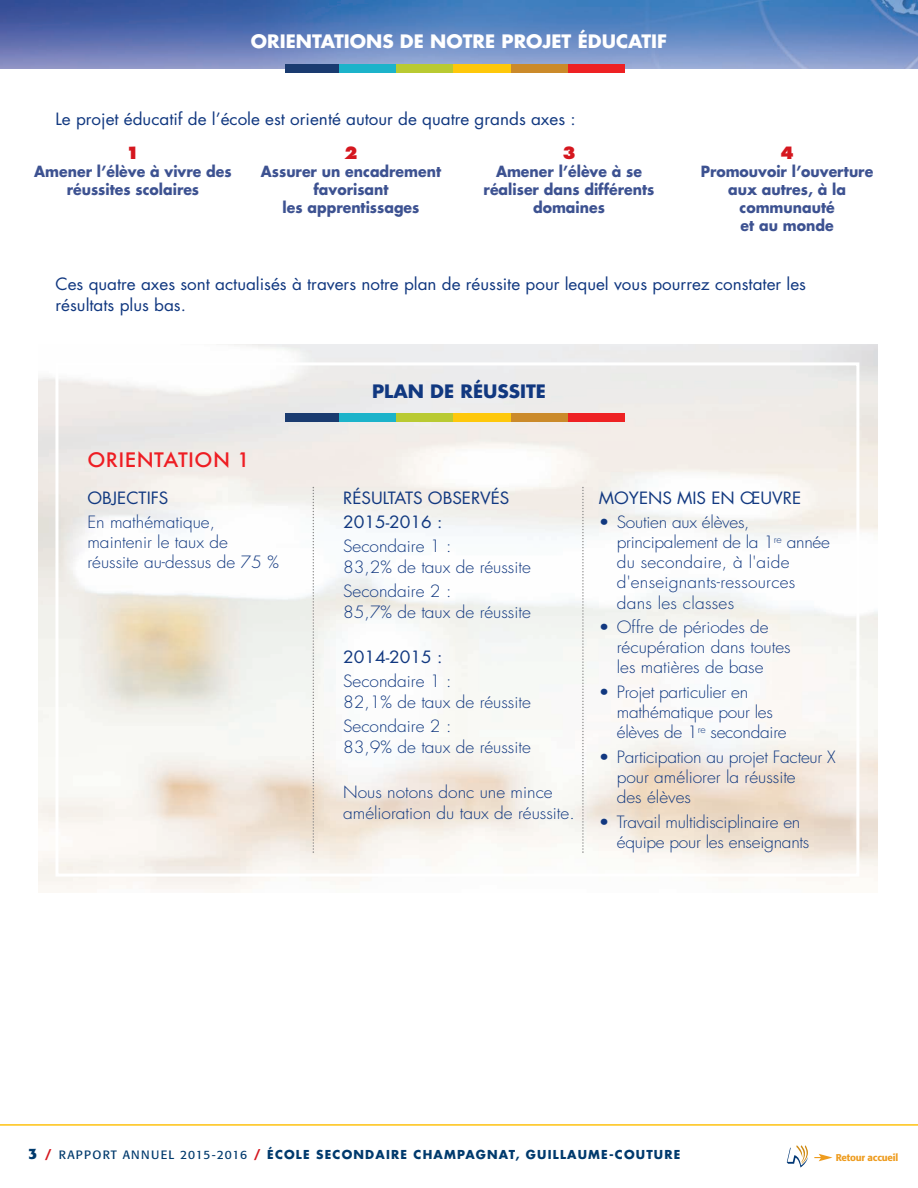
<style>
.page{position:relative;width:918px;height:1188px;background:#fff}
.page>*{position:absolute;margin:0;border:0;box-sizing:border-box;transform-origin:0 0}
.t1{font:500 19.5px "Futura";letter-spacing:.02em;color:#ee1d23;scale:1.04 1}
.t2{font:700 18px "Futura";color:#fff}
.t3{font:700 18px "Futura";color:#113880}
.t4{font:300 16.5px/20.1px "Futura";color:#113880;scale:1.05 1}
.t5{font:16.5px/24px "Futura";color:#113880;scale:1.04 1}
.t6{font:16.5px "Futura";color:#113880;scale:1.05 1}
.t7{font:800 16.5px "Futura";color:#d5171f}
.t8{font:700 15px/18px "Futura";color:#3d5291;text-align:center;scale:.94 1}
.t9{font:700 12px "Futura";letter-spacing:.1em;color:#003a6d}
.t10{font:500 9.75px "Formata";letter-spacing:-.02em;color:#ee9c1f}
.s1{font-family:"Formata";font-size:15px}
.s2{color:#d5171f}
.s3{font-family:"Formata";font-weight:400}
</style>
<div class="page">
<svg style="left:814px;top:1154px;width:19px;height:7px"></svg>
<svg style="left:787px;top:1145px;width:21px;height:23px"></svg>
<hr style="left:0;top:1124px;width:918px;height:2px;background:#fec210">
<img style="left:38px;top:344px;width:839px;height:548px">
<div style="left:55px;top:362px;width:804px;height:515px;border:3px solid #fff"></div>
<img style="left:0;top:0;width:918px;height:69px">
<div style="left:286px;top:64px;width:53px;height:9px;background:#1a3b70"></div>
<div style="left:339px;top:64px;width:58px;height:9px;background:#1cb3ca"></div>
<div style="left:397px;top:64px;width:57px;height:9px;background:#b9ca32"></div>
<div style="left:454px;top:64px;width:57px;height:9px;background:#fec80b"></div>
<div style="left:511px;top:64px;width:57px;height:9px;background:#cb8a2a"></div>
<div style="left:568px;top:64px;width:57px;height:9px;background:#ee2123"></div>
<div style="left:286px;top:413px;width:53px;height:9px;background:#1a3b70"></div>
<div style="left:339px;top:413px;width:58px;height:9px;background:#1cb3ca"></div>
<div style="left:397px;top:413px;width:57px;height:9px;background:#b9ca32"></div>
<div style="left:454px;top:413px;width:57px;height:9px;background:#fec80b"></div>
<div style="left:511px;top:413px;width:57px;height:9px;background:#cb8a2a"></div>
<div style="left:568px;top:413px;width:57px;height:9px;background:#ee2123"></div>
<svg style="left:313px;top:487px;width:1px;height:366px"></svg>
<svg style="left:582px;top:487px;width:2px;height:366px"></svg>
<p class="t2" style="left:251px;top:33px;width:418px">ORIENTATIONS DE NOTRE PROJET ÉDUCATIF</p>
<p class="t5" style="left:56px;top:108px;width:502px">Le projet éducatif de l’école est orienté autour de quatre grands axes :</p>
<p class="t7" style="left:126px;top:146px;width:15px">1</p>
<p class="t8" style="left:34px;top:164px;width:212px">Amener l’élève à vivre des réussites scolaires</p>
<p class="t7" style="left:344px;top:146px;width:15px">2</p>
<p class="t8" style="left:261px;top:164px;width:193px">Assurer un encadrement favorisant<br>les apprentissages</p>
<p class="t7" style="left:562px;top:146px;width:15px">3</p>
<p class="t8" style="left:484px;top:164px;width:183px">Amener l’élève à se réaliser dans différents domaines</p>
<p class="t7" style="left:780px;top:146px;width:15px">4</p>
<p class="t8" style="left:701px;top:164px;width:185px">Promouvoir l’ouverture aux autres, à la communauté<br>et au monde</p>
<p class="t5" style="left:56px;top:274px;width:723px;line-height:21.6px">Ces quatre axes sont actualisés à travers notre plan de réussite pour lequel vous pourrez constater les résultats plus bas.</p>
<p class="t1" style="left:87px;top:447px;width:157px">ORIENTATION 1</p>
<p class="t5" style="left:87px;top:487px;width:79px">OBJECTIFS</p>
<p class="t4" style="left:87px;top:513px;width:184px">En mathématique, maintenir le taux de réussite au-dessus de 75 %</p>
<p class="t3" style="left:372px;top:383px;width:175px">PLAN DE RÉUSSITE</p>
<p class="t5" style="left:343px;top:487px;width:161px">RÉSULTATS OBSERVÉS<br>2015-2016 :</p>
<p class="t4" style="left:343px;top:536px;width:180px;line-height:21px">Secondaire 1 :<br>83,2% de taux de réussite</p>
<p class="t4" style="left:343px;top:581px;width:180px;line-height:21px">Secondaire 2 :<br>85,7% de taux de réussite</p>
<p class="t6" style="left:343px;top:649px;width:96px">2014-2015 :</p>
<p class="t4" style="left:343px;top:671px;width:180px;line-height:21px">Secondaire 1 :<br>82,1% de taux de réussite</p>
<p class="t4" style="left:343px;top:716px;width:180px;line-height:21px">Secondaire 2 :<br>83,9% de taux de réussite</p>
<p class="t4" style="left:343px;top:782px;width:222px;line-height:21px">Nous notons donc une mince amélioration du taux de réussite.</p>
<p class="t5" style="left:599px;top:487px;width:196px">MOYENS MIS EN ŒUVRE</p>
<p class="t4" style="left:617px;top:513px;width:204px;text-indent:-18px">• Soutien aux élèves, principalement de la 1<sup>re</sup> année du secondaire, à l'aide d'enseignants-ressources dans les classes</p>
<p class="t4" style="left:617px;top:618px;width:167px;text-indent:-18px">• Offre de périodes de récupération dans toutes les matières de base</p>
<p class="t4" style="left:617px;top:683px;width:163px;text-indent:-18px">• Projet particulier en mathématique pour les élèves de 1<sup>re</sup> secondaire</p>
<p class="t4" style="left:617px;top:748px;width:210px;text-indent:-18px">• Participation au projet Facteur X pour améliorer la réussite<br>des élèves</p>
<p class="t4" style="left:617px;top:813px;width:185px;text-indent:-18px">• Travail multidisciplinaire en équipe pour les enseignants</p>
<p class="t9" style="left:29px;top:1149px;width:653px"><span class="s1">3</span> <span class="s2">/</span> <span class="s3">RAPPORT ANNUEL 2015-2016</span> <span class="s2">/</span> ÉCOLE SECONDAIRE CHAMPAGNAT, GUILLAUME-COUTURE</p>
<p class="t10" style="left:836px;top:1153px;width:64px">Retour accueil</p>
</div>
